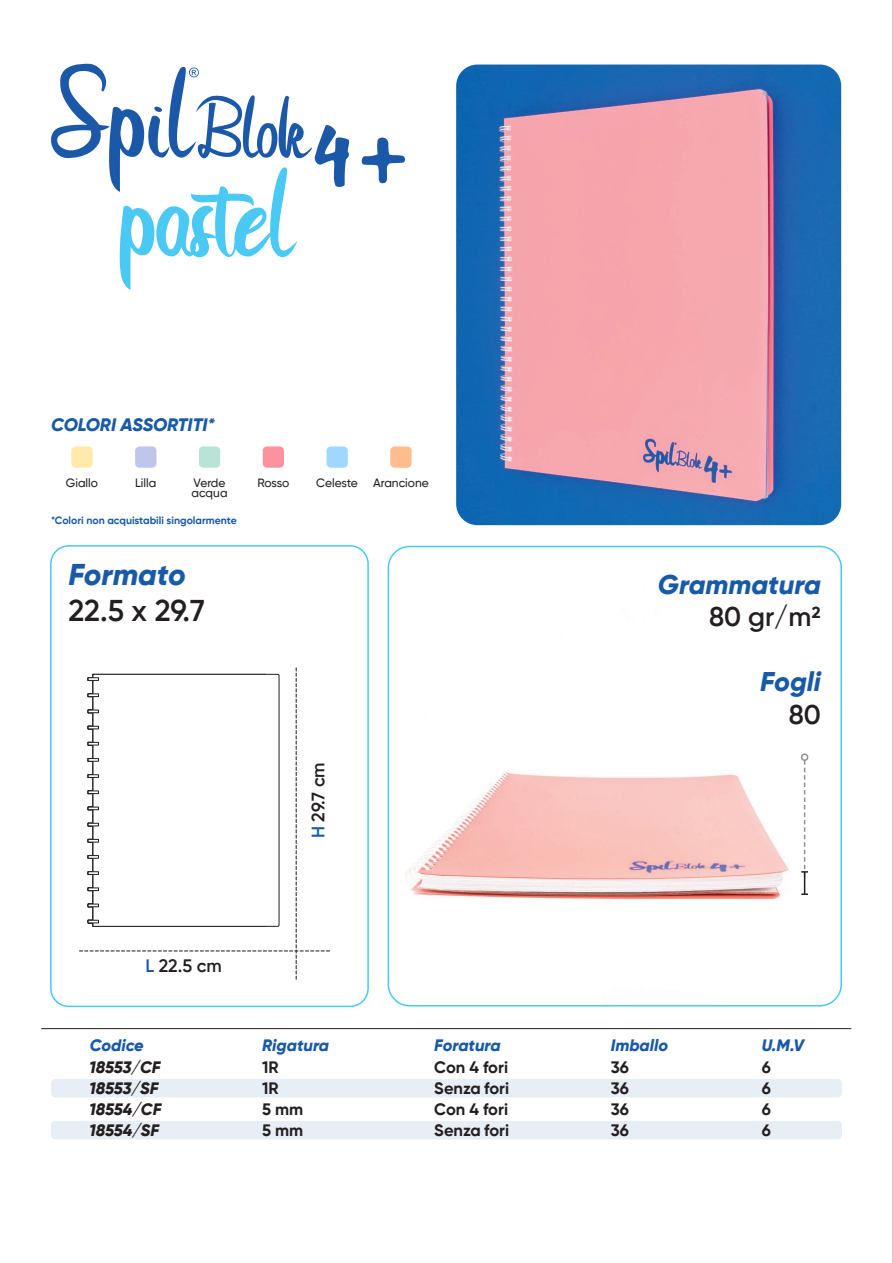
<style>
.page{position:relative;width:893px;height:1263px;background:#fff}
.page>*{position:absolute;margin:0;border:0;box-sizing:border-box;transform-origin:0 0}
.t1{font:600 30px "Gilroy";color:#231f20}
.t2{font:italic 800 30px "Gilroy";color:#185aa7}
.t3{font:italic 800 27px/32.4px "Gilroy";color:#185aa7;text-align:right}
.t4{font:italic 800 18px "Gilroy";color:#185aa7}
.t5{font:600 18px "Gilroy";color:#231f20}
.t6{font:700 16.5px "Gilroy";color:#231f20}
.t7{font:italic 800 16.5px "Gilroy";color:#185aa7}
.t8{font:italic 800 16.5px "Gilroy";letter-spacing:-.01em;color:#231f20}
.t9{font:500 12px "Gilroy";color:#231f20}
.t10{font:700 10.5px "Gilroy";color:#185aa7}
.s1{color:#185aa7}
.s2{font-weight:600;font-style:normal;color:#231f20}
</style>
<div class="page">
<div style="left:51px;top:1079px;width:791px;height:18px;background:#e8eef6;border-radius:4px"></div>
<div style="left:51px;top:1121px;width:791px;height:18px;background:#e8eef6;border-radius:4px"></div>
<hr style="left:892px;top:0;width:1px;height:1263px;background:#231f20">
<hr style="left:42px;top:1028px;width:809px;height:1px;background:#231f20">
<svg style="left:361px;top:138px;width:44px;height:46px"></svg>
<div style="left:50px;top:545px;width:319px;height:462px;border:2px solid #49c9f4;border-radius:18px"></div>
<svg style="left:79px;top:668px;width:251px;height:311px"></svg>
<svg style="left:51px;top:64px;width:298px;height:226px"></svg>
<img style="left:456px;top:65px;width:385px;height:460px">
<img style="left:388px;top:754px;width:452px;height:252px">
<div style="left:388px;top:546px;width:454px;height:460px;border:2px solid #49c9f4;border-radius:21px"></div>
<div style="left:801px;top:753px;width:7px;height:8px;border:2px solid #231f20;border-radius:50%"></div>
<svg style="left:801px;top:760px;width:7px;height:135px"></svg>
<div style="left:71px;top:446px;width:22px;height:22px;background:#ffeaa9;border-radius:4px"></div>
<div style="left:135px;top:446px;width:21px;height:22px;background:#c0c5eb;border-radius:4px"></div>
<div style="left:199px;top:446px;width:21px;height:22px;background:#b8e4d7;border-radius:4px"></div>
<div style="left:263px;top:446px;width:21px;height:22px;background:#fc929e;border-radius:4px"></div>
<div style="left:326px;top:446px;width:22px;height:22px;background:#9ed8ff;border-radius:4px"></div>
<div style="left:390px;top:446px;width:22px;height:22px;background:#ffbc8f;border-radius:4px"></div>
<p class="t4" style="left:51px;top:413px;width:165px">COLORI ASSORTITI*</p>
<p class="t9" style="left:66px;top:475px;width:34px">Giallo</p>
<p class="t9" style="left:135px;top:475px;width:23px">Lilla</p>
<p class="t9" style="left:194px;top:475px;width:33px">Verde</p>
<p class="t9" style="left:192px;top:486px;width:38px">acqua</p>
<p class="t10" style="left:51px;top:514px;width:187px">*Colori non acquistabili singolarmente</p>
<p class="t2" style="left:68px;top:556px;width:119px">Formato</p>
<p class="t1" style="left:68px;top:592px;width:138px">22.5 x 29.7</p>
<p class="t9" style="left:257px;top:475px;width:33px">Rosso</p>
<p class="t9" style="left:316px;top:475px;width:43px">Celeste</p>
<p class="t9" style="left:373px;top:475px;width:57px">Arancione</p>
<p class="t5" style="left:307px;top:838px;width:78px;rotate:-90deg"><span class="s1">H</span> 29.7 cm</p>
<p class="t5" style="left:146px;top:954px;width:78px"><span class="s1">L</span> 22.5 cm</p>
<p class="t7" style="left:90px;top:1034px;width:56px">Codice</p>
<p class="t8" style="left:89px;top:1057px;width:73px">18553/CF</p>
<p class="t8" style="left:89px;top:1078px;width:71px">18553/SF</p>
<p class="t8" style="left:89px;top:1099px;width:74px">18554/CF</p>
<p class="t8" style="left:89px;top:1120px;width:72px">18554/SF</p>
<p class="t7" style="left:262px;top:1034px;width:69px">Rigatura</p>
<p class="t6" style="left:262px;top:1057px;width:18px">1R</p>
<p class="t6" style="left:262px;top:1078px;width:18px">1R</p>
<p class="t6" style="left:262px;top:1099px;width:43px">5 mm</p>
<p class="t6" style="left:262px;top:1120px;width:43px">5 mm</p>
<p class="t7" style="left:434px;top:1034px;width:68px">Foratura</p>
<p class="t6" style="left:434px;top:1057px;width:75px">Con 4 fori</p>
<p class="t6" style="left:434px;top:1078px;width:76px">Senza fori</p>
<p class="t6" style="left:434px;top:1099px;width:75px">Con 4 fori</p>
<p class="t6" style="left:434px;top:1120px;width:76px">Senza fori</p>
<p class="t3" style="left:658px;top:568px;width:164px">Grammatura<br><span class="s2">80 gr/m2</span></p>
<p class="t3" style="left:760px;top:665px;width:62px">Fogli<br><span class="s2">80</span></p>
<p class="t7" style="left:611px;top:1034px;width:59px">Imballo</p>
<p class="t6" style="left:611px;top:1057px;width:20px">36</p>
<p class="t6" style="left:611px;top:1078px;width:20px">36</p>
<p class="t6" style="left:611px;top:1099px;width:20px">36</p>
<p class="t6" style="left:611px;top:1120px;width:20px">36</p>
<p class="t7" style="left:762px;top:1034px;width:44px">U.M.V</p>
<p class="t6" style="left:762px;top:1057px;width:11px">6</p>
<p class="t6" style="left:762px;top:1078px;width:11px">6</p>
<p class="t6" style="left:762px;top:1099px;width:11px">6</p>
<p class="t6" style="left:762px;top:1120px;width:11px">6</p>
</div>
